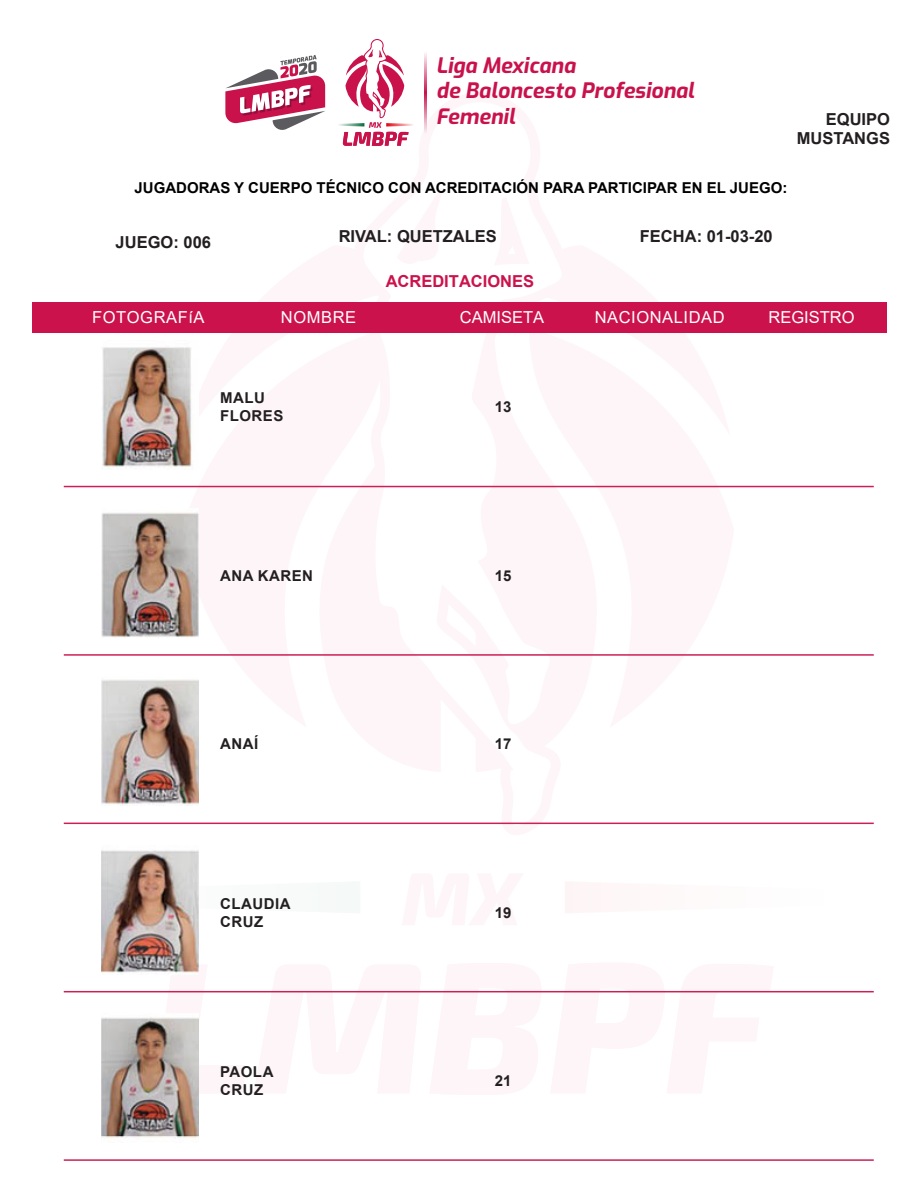
<style>
.page{position:relative;width:918px;height:1188px;background:#fff}
.page>*{position:absolute;margin:0;border:0;box-sizing:border-box;transform-origin:0 0}
.t1{font:italic 700 21.15px/25.5px "Exo";color:#c9124c}
.t2{font:700 16.5px/19.8px "Arial";color:#231f20;text-align:right}
.t3{font:16.5px "Arial";letter-spacing:.035em;color:#fff}
.t4{font:16.5px "Arial";color:#fff}
.t5{font:700 16.5px "Arial";color:#cc124c}
.t6{font:700 15px "Arial";color:#000}
.t7{font:700 15px "Arial";letter-spacing:.035em;color:#231f20}
</style>
<div class="page">
<svg style="left:146px;top:952px;width:639px;height:154px"></svg>
<svg style="left:101px;top:870px;width:98px;height:54px"></svg>
<svg style="left:360px;top:102px;width:204px;height:723px"></svg>
<div style="left:33px;top:303px;width:854px;height:30px;background:#cc124c"></div>
<svg style="left:225px;top:55px;width:100px;height:75px"></svg>
<svg style="left:338px;top:39px;width:77px;height:108px"></svg>
<svg style="left:424px;top:53px;width:2px;height:80px"></svg>
<img style="left:102px;top:347px;width:91px;height:122px">
<hr style="left:64px;top:486px;width:810px;height:1px;background:#cc1f56">
<img style="left:102px;top:512px;width:96px;height:126px">
<hr style="left:64px;top:654px;width:810px;height:2px;background:#cc1f56">
<img style="left:102px;top:680px;width:96px;height:126px">
<hr style="left:64px;top:823px;width:810px;height:1px;background:#cc1f56">
<img style="left:102px;top:850px;width:96px;height:124px">
<hr style="left:64px;top:991px;width:810px;height:1px;background:#cc1f56">
<img style="left:102px;top:1014px;width:96px;height:124px">
<hr style="left:64px;top:1159px;width:810px;height:2px;background:#cc1f56">
<h1 class="t1" style="left:436px;top:51px;width:260px">Liga Mexicana<br>de Baloncesto Profesional<br>Femenil</h1>
<p class="t2" style="left:797px;top:109px;width:95px">EQUIPO<br>MUSTANGS</p>
<p class="t6" style="left:135px;top:178px;width:654px">JUGADORAS Y CUERPO TÉCNICO CON ACREDITACIÓN PARA PARTICIPAR EN EL JUEGO:</p>
<p class="t2" style="left:116px;top:233px;width:97px">JUEGO: 006</p>
<p class="t2" style="left:339px;top:226px;width:160px">RIVAL: QUETZALES</p>
<p class="t2" style="left:640px;top:226px;width:134px">FECHA: 01-03-20</p>
<p class="t5" style="left:386px;top:270px;width:150px">ACREDITACIONES</p>
<p class="t3" style="left:92px;top:306px;width:114px">FOTOGRAFíA</p>
<p class="t3" style="left:281px;top:306px;width:77px">NOMBRE</p>
<p class="t4" style="left:460px;top:306px;width:86px">CAMISETA</p>
<p class="t4" style="left:768px;top:306px;width:88px">REGISTRO</p>
<p class="t3" style="left:595px;top:306px;width:131px">NACIONALIDAD</p>
<p class="t7" style="left:220px;top:388px;width:46px">MALU</p>
<p class="t7" style="left:220px;top:406px;width:65px">FLORES</p>
<p class="t7" style="left:495px;top:397px;width:18px">13</p>
<p class="t7" style="left:220px;top:565px;width:95px">ANA KAREN</p>
<p class="t7" style="left:495px;top:565px;width:18px">15</p>
<p class="t7" style="left:220px;top:733px;width:40px">ANAÍ</p>
<p class="t7" style="left:495px;top:733px;width:18px">17</p>
<p class="t7" style="left:220px;top:893px;width:72px">CLAUDIA</p>
<p class="t7" style="left:220px;top:911px;width:45px">CRUZ</p>
<p class="t7" style="left:220px;top:1061px;width:55px">PAOLA</p>
<p class="t7" style="left:220px;top:1079px;width:45px">CRUZ</p>
<p class="t7" style="left:495px;top:902px;width:18px">19</p>
<p class="t7" style="left:495px;top:1070px;width:18px">21</p>
</div>
